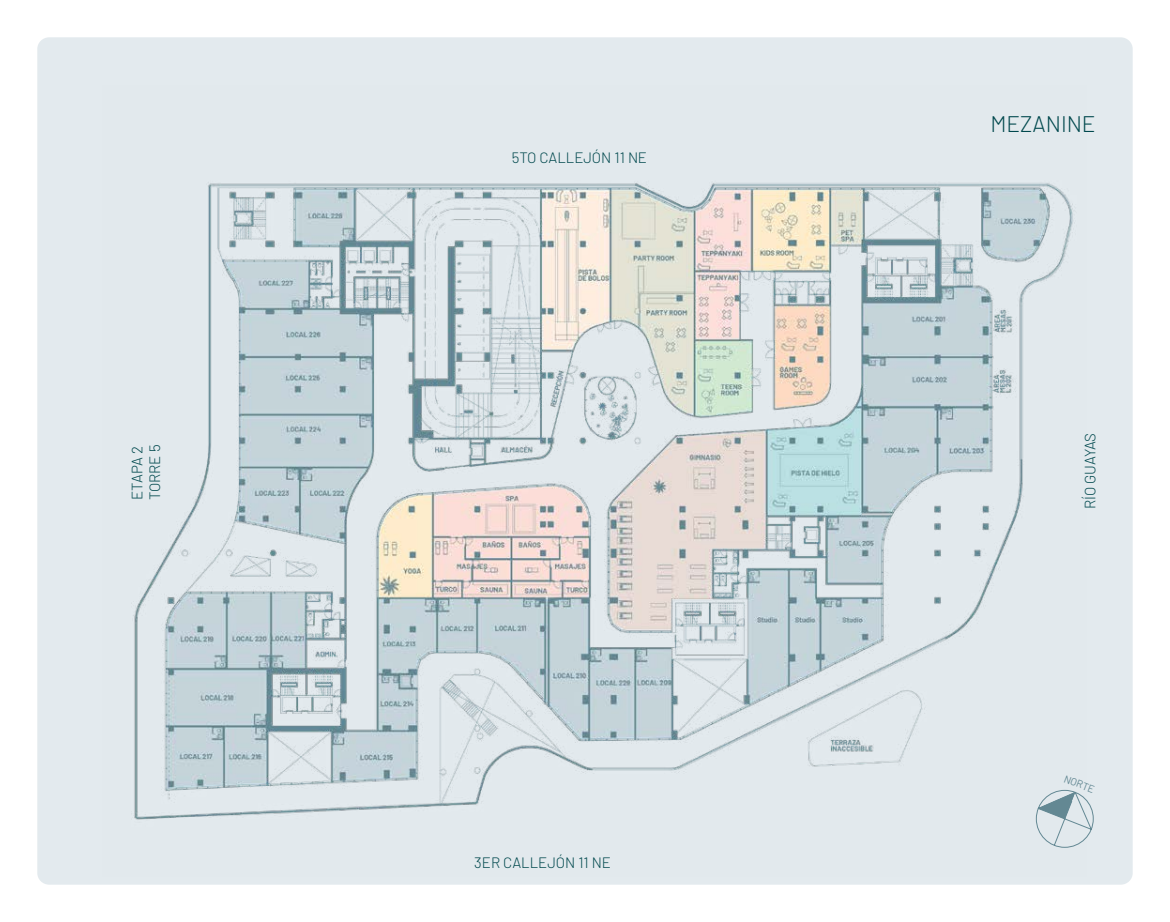
<style>
.page{position:relative;width:1170px;height:922px;background:#fff}
.page>*{position:absolute;margin:0;border:0;box-sizing:border-box;transform-origin:0 0}
.t1{font:300 22.5px "Barlow";color:#00484d}
.t2{font:300 15px/17.5px "Barlow";color:#00484d}
.t3{font:10.5px "Barlow";color:#638893}
</style>
<div class="page">
<div style="left:35px;top:35px;width:1099px;height:851px;background:#e3eaee;border-radius:14px"></div>
<div style="left:34px;top:34px;width:1102px;height:854px;border:4px solid #fff;border-radius:14px"></div>
<img style="left:133px;top:182px;width:940px;height:666px">
<svg style="left:1035px;top:789px;width:58px;height:58px"></svg>
<p class="t2" style="left:127px;top:500px;width:57px;rotate:-90deg">ETAPA 2<br>TORRE 5</p>
<p class="t2" style="left:511px;top:148px;width:137px">5TO CALLEJÓN 11 NE</p>
<p class="t2" style="left:474px;top:852px;width:138px">3ER CALLEJÓN 11 NE</p>
<h1 class="t1" style="left:990px;top:108px;width:107px">MEZANINE</h1>
<p class="t2" style="left:1080px;top:509px;width:78px;rotate:-90deg">RÍO GUAYAS</p>
<p class="t3" style="left:1067px;top:770px;width:33px;rotate:21deg">NORTE</p>
</div>
